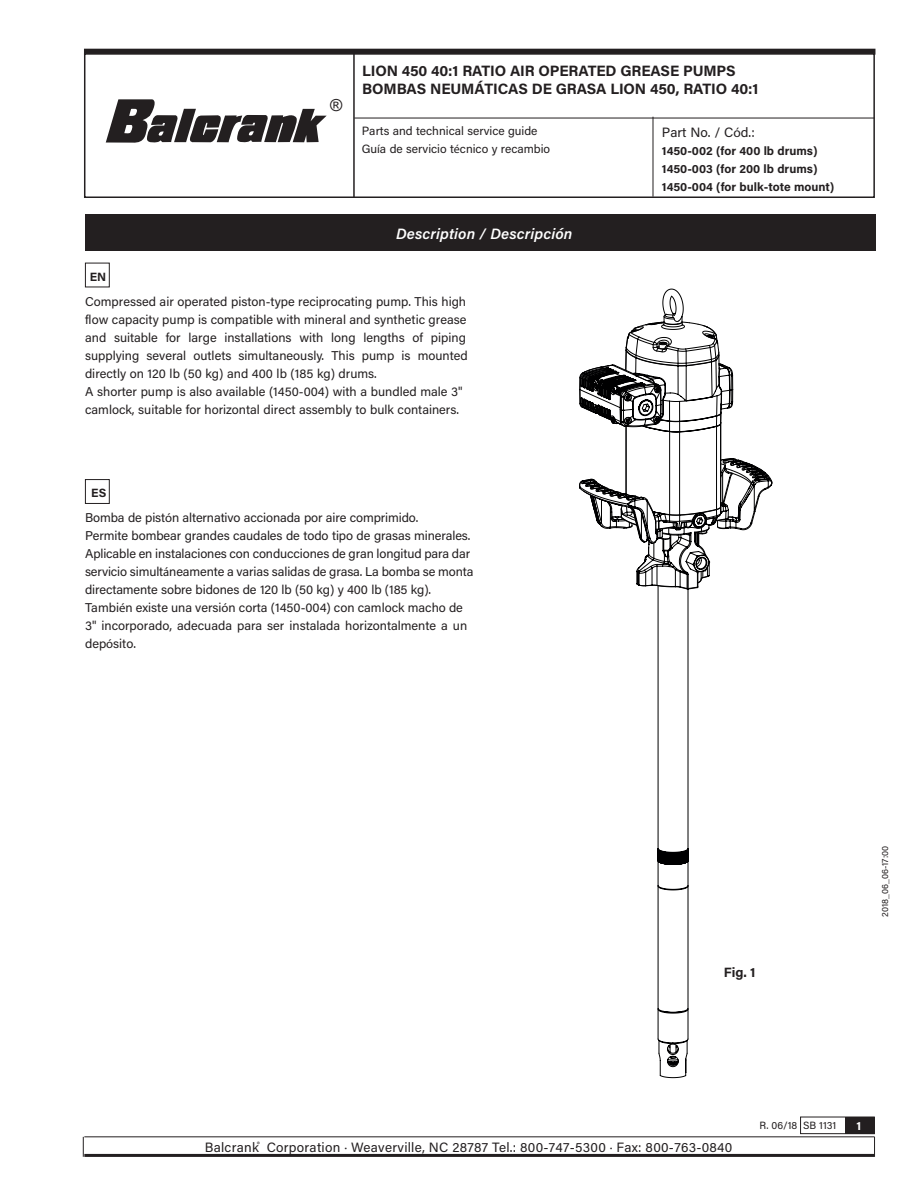
<style>
.page{position:relative;width:918px;height:1188px;background:#fff}
.page>*{position:absolute;margin:0;border:0;box-sizing:border-box;transform-origin:0 0}
.t1{font:16.5px "Arial";color:#231f20}
.t2{font:700 15px/18px "Acumin Pro";letter-spacing:-.01em;color:#231f20}
.t3{font:italic 600 15px "Acumin Pro";letter-spacing:.01em;color:#fff}
.t4{font:13.5px "Acumin Pro";letter-spacing:.02em;color:#231f20}
.t5{font:700 13.5px "Acumin Pro";color:#231f20}
.t6{font:12.75px/18px "Acumin Pro";color:#231f20}
.t7{font:700 12px/18px "Acumin Pro";color:#231f20}
.t8{font:12px/18px "Acumin Pro";color:#231f20}
.t9{font:700 12px "Acumin Pro";color:#fff}
.t10{font:10.5px "Acumin Pro";color:#231f20}
.t11{font:9px "Acumin Pro";color:#231f20}
.s1{font-family:"Myriad Pro"}
</style>
<div class="page">
<div style="left:800px;top:1117px;width:75px;height:17px;border:1px solid #231f20"></div>
<div style="left:846px;top:1117px;width:29px;height:17px;background:#231f20"></div>
<hr style="left:84px;top:1154px;width:791px;height:3px;background:#231f20">
<hr style="left:84px;top:1136px;width:791px;height:1px;background:#231f20">
<svg style="left:874px;top:1137px;width:1px;height:20px"></svg>
<svg style="left:83px;top:1137px;width:1px;height:20px"></svg>
<div style="left:84px;top:49px;width:791px;height:6px;background:#231f20"></div>
<div style="left:84px;top:53px;width:791px;height:145px;background:#fff;border:2px solid #231f20"></div>
<hr style="left:353px;top:53px;width:2px;height:145px;background:#231f20">
<hr style="left:354px;top:118px;width:520px;height:1px;background:#231f20">
<div style="left:85px;top:215px;width:790px;height:36px;background:#231f20"></div>
<div style="left:85px;top:263px;width:25px;height:24px;border:1px solid #231f20"></div>
<hr style="left:653px;top:117px;width:1px;height:80px;background:#231f20">
<div style="left:85px;top:479px;width:25px;height:25px;border:1px solid #231f20"></div>
<svg style="left:657px;top:589px;width:34px;height:476px"></svg>
<svg style="left:579px;top:288px;width:193px;height:301px"></svg>
<svg style="left:106px;top:99px;width:221px;height:44px"></svg>
<p class="t7" style="left:90px;top:267px;width:18px">EN</p>
<p class="t1" style="left:330px;top:94px;width:14px">®</p>
<p class="t2" style="left:362px;top:61px;width:398px">LION 450 40:1 RATIO AIR OPERATED GREASE PUMPS<br>BOMBAS NEUMÁTICAS DE GRASA LION 450, RATIO 40:1</p>
<p class="t8" style="left:362px;top:122px;width:190px">Parts and technical service guide<br>Gu<span class="s1">í</span>a de servicio t<span class="s1">é</span>cnico y recambio</p>
<p class="t4" style="left:662px;top:123px;width:94px">Part No. / C<span class="s1">ó</span>d.:</p>
<p class="t7" style="left:662px;top:142px;width:174px">1450-002 (for 400 lb drums)<br>1450-003 (for 200 lb drums)<br>1450-004 (for bulk-tote mount)</p>
<p class="t3" style="left:396px;top:223px;width:178px">Description / Descripción</p>
<p class="t6" style="left:85px;top:292px;width:384px">Compressed air operated piston-type reciprocating pump. This high flow capacity pump is compatible with mineral and synthetic grease and suitable for large installations with long lengths of piping supplying several outlets simultaneously. This pump is mounted directly on 120 lb (50 kg) and 400 lb (185 kg) drums.<br>A shorter pump is also available (1450-004) with a bundled male 3" camlock, suitable for horizontal direct assembly to bulk containers.</p>
<p class="t7" style="left:91px;top:484px;width:17px">ES</p>
<p class="t6" style="left:85px;top:508px;width:390px">Bomba de pist<span class="s1">ó</span>n alternativo accionada por aire comprimido.<br>Permite bombear grandes caudales de todo tipo de grasas minerales.<br>Aplicable en instalaciones con conducciones de gran longitud para dar servicio simult<span class="s1">á</span>neamente a varias salidas de grasa. La bomba se monta directamente sobre bidones de 120 lb (50 kg) y 400 lb (185 kg).<br>Tambi<span class="s1">é</span>n existe una versi<span class="s1">ó</span>n corta (1450-004) con camlock macho de 3" incorporado, adecuada para ser instalada horizontalmente a un dep<span class="s1">ó</span>sito.</p>
<p class="t5" style="left:724px;top:963px;width:33px">Fig. 1</p>
<p class="t11" style="left:879px;top:917px;width:72px;rotate:-90deg">2018_06_06-17:00</p>
<p class="t4" style="left:205px;top:1138px;width:529px">Balcrank<sup>®</sup> Corporation <span class="s1">·</span> Weaverville, NC 28787 Tel.: 800-747-5300 <span class="s1">·</span> Fax: 800-763-0840</p>
<p class="t10" style="left:760px;top:1118px;width:78px">R. 06/18 SB 1131</p>
<p class="t9" style="left:856px;top:1117px;width:6px">1</p>
</div>
